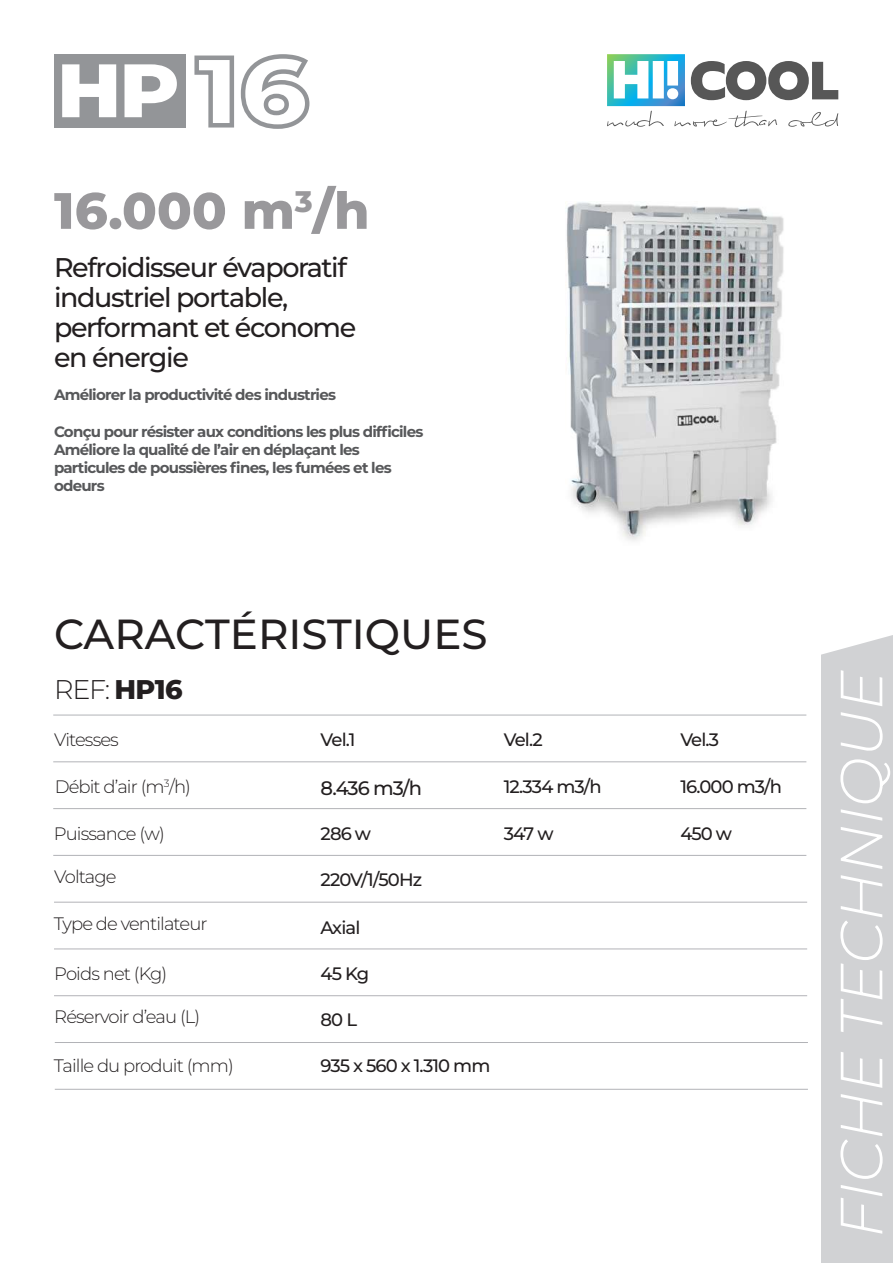
<style>
.page{position:relative;width:893px;height:1263px;background:#fff}
.page>*{position:absolute;margin:0;border:0;box-sizing:border-box;transform-origin:0 0}
.t1{font:800 51px "Montserrat";color:#99989b}
.t2{font:500 42px "Montserrat";color:#231f20}
.t3{font:500 27px/30px "Montserrat";letter-spacing:-.05em;color:#231f20}
.t4{font:300 27px "Montserrat";color:#231f20}
.t5{font:500 19.5px "Montserrat";color:#231f20}
.t6{font:300 18px "Montserrat";letter-spacing:-.05em;color:#231f20}
.t7{font:500 18px "Montserrat";letter-spacing:-.05em;color:#231f20}
.t8{font:700 15px/18px "Montserrat";letter-spacing:-.05em;color:#57585a}
.s1{font-weight:800}
</style>
<div class="page">
<svg style="left:607px;top:54px;width:231px;height:73px"></svg>
<svg style="left:194px;top:54px;width:116px;height:75px"></svg>
<div style="left:54px;top:54px;width:131px;height:73px;background:#939598"></div>
<svg style="left:62px;top:64px;width:54px;height:53px"></svg>
<svg style="left:124px;top:64px;width:53px;height:53px"></svg>
<img style="left:566px;top:202px;width:218px;height:339px">
<hr style="left:53px;top:715px;width:753px;height:1px;background:#b2b3b7">
<hr style="left:53px;top:761px;width:753px;height:1px;background:#b2b3b7">
<hr style="left:53px;top:808px;width:753px;height:1px;background:#b2b3b7">
<hr style="left:53px;top:855px;width:753px;height:1px;background:#b2b3b7">
<hr style="left:54px;top:902px;width:753px;height:1px;background:#b2b3b7">
<hr style="left:54px;top:948px;width:753px;height:1px;background:#b2b3b7">
<hr style="left:54px;top:995px;width:753px;height:1px;background:#b2b3b7">
<hr style="left:55px;top:1042px;width:753px;height:1px;background:#b2b3b7">
<hr style="left:55px;top:1089px;width:753px;height:1px;background:#b2b3b7">
<div style="left:821px;top:635px;width:72px;height:628px;background:#d1d2d4"></div>
<svg style="left:840px;top:670px;width:50px;height:564px"></svg>
<h1 class="t1" style="left:54px;top:173px;width:317px">16.000 m<sup>3</sup>/h</h1>
<h3 class="t3" style="left:54px;top:251px;width:304px">Refroidisseur évaporatif industriel portable, performant et économe en énergie</h3>
<p class="t8" style="left:54px;top:384px;width:284px">Améliorer la productivité des industries</p>
<p class="t8" style="left:54px;top:422px;width:371px">Conçu pour résister aux conditions les plus difficiles Améliore la qualité de l’air en déplaçant les particules de poussières fines, les fumées et les odeurs</p>
<h2 class="t2" style="left:54px;top:604px;width:435px">CARACTÉRISTIQUES</h2>
<h3 class="t4" style="left:54px;top:671px;width:130px">REF: <span class="s1">HP16</span></h3>
<p class="t6" style="left:54px;top:728px;width:66px">Vitesses</p>
<p class="t6" style="left:55px;top:775px;width:138px">Débit d’air (m<sup>3</sup>/h)</p>
<p class="t6" style="left:54px;top:822px;width:112px">Puissance (w)</p>
<p class="t6" style="left:54px;top:864px;width:64px">Voltage</p>
<p class="t6" style="left:54px;top:911px;width:155px">Type de ventilateur</p>
<p class="t6" style="left:54px;top:961px;width:114px">Poids net (Kg)</p>
<p class="t6" style="left:54px;top:1004px;width:147px">Réservoir d’eau (L)</p>
<p class="t6" style="left:54px;top:1053px;width:181px">Taille du produit (mm)</p>
<p class="t7" style="left:321px;top:727px;width:36px">Vel.1</p>
<p class="t7" style="left:504px;top:727px;width:40px">Vel.2</p>
<p class="t7" style="left:680px;top:727px;width:40px">Vel.3</p>
<h3 class="t5" style="left:321px;top:774px;width:103px">8.436 m3/h</h3>
<p class="t7" style="left:504px;top:774px;width:99px">12.334 m3/h</p>
<p class="t7" style="left:680px;top:774px;width:103px">16.000 m3/h</p>
<p class="t7" style="left:321px;top:821px;width:52px">286 w</p>
<p class="t7" style="left:504px;top:821px;width:51px">347 w</p>
<p class="t7" style="left:680px;top:821px;width:53px">450 w</p>
<p class="t7" style="left:321px;top:867px;width:103px">220V/1/50Hz</p>
<p class="t7" style="left:321px;top:915px;width:41px">Axial</p>
<p class="t7" style="left:321px;top:961px;width:50px">45 Kg</p>
<p class="t7" style="left:321px;top:1007px;width:38px">80 L</p>
<p class="t7" style="left:321px;top:1053px;width:171px">935 x 560 x 1.310 mm</p>
</div>
